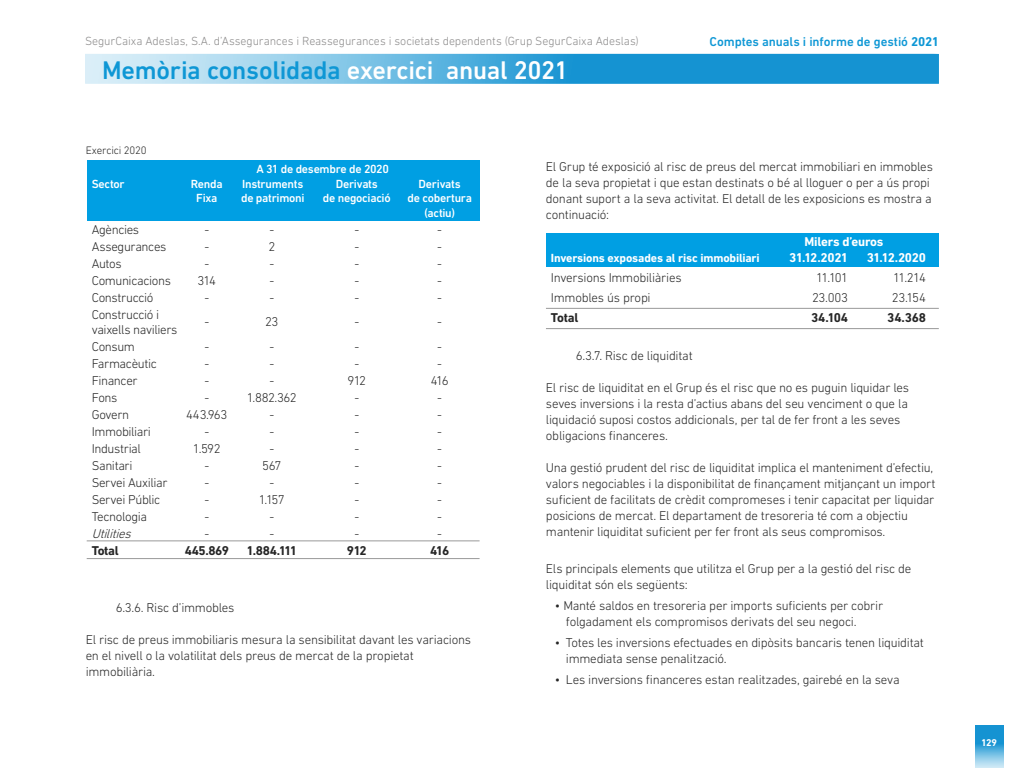
<style>
.page{position:relative;width:1024px;height:768px;background:#fff}
.page>*{position:absolute;margin:0;border:0;box-sizing:border-box;transform-origin:0 0}
.t1{font:500 26px "DIN Next LT Pro";letter-spacing:-.01em;color:#0e97d5}
.t2{font:300 13px/16px "DIN Next LT Pro";letter-spacing:-.02em;color:#262626}
.t3{font:700 13px "DIN Next LT Pro";letter-spacing:-.025em;color:#262626}
.t4{font:500 13px "DIN Next LT Pro";letter-spacing:-.005em;color:#0e97d5}
.t5{font:700 13px "DIN Next LT Pro";letter-spacing:-.025em;color:#fff}
.t6{font:italic 300 13px "DIN Next LT Pro";color:#262626}
.t7{font:500 12px/14.4px "DIN Next LT Pro";letter-spacing:-.025em;color:#fff;text-align:center}
.t8{font:300 12px "DIN Next LT Pro";letter-spacing:-.005em;color:#8c8b8b}
.t9{font:700 12px "DIN Next LT Pro";letter-spacing:-.015em;color:#fff}
.t10{font:300 11px "DIN Next LT Pro";letter-spacing:-.02em;color:#262626}
.t11{font:700 10px "DIN Next LT Pro";color:#fff}
.s1{font-weight:700}
.s2{color:#fff}
</style>
<div class="page">
<svg style="left:85px;top:54px;width:854px;height:30px;background:#56b1de"></svg>
<img style="left:975px;top:725px;width:28px;height:43px">
<div style="left:546px;top:233px;width:393px;height:34px;background:#009fe3"></div>
<hr style="left:546px;top:308px;width:393px;height:1px;background:#999">
<hr style="left:546px;top:328px;width:393px;height:1px;background:#999">
<div style="left:87px;top:161px;width:393px;height:60px;background:#009fe3"></div>
<hr style="left:87px;top:558px;width:393px;height:1px;background:#999">
<hr style="left:87px;top:541px;width:393px;height:1px;background:#999">
<p class="t8" style="left:85px;top:34px;width:555px">SegurCaixa Adeslas, S.A. d’Assegurances i Reassegurances i societats dependents (Grup SegurCaixa Adeslas)</p>
<p class="t4" style="left:710px;top:34px;width:231px">Comptes anuals i informe de gestió <span class="s1">2021</span></p>
<h1 class="t1" style="left:102px;top:55px;width:468px">Memòria consolidada <span class="s2">exercici anual 2021</span></h1>
<p class="t10" style="left:86px;top:144px;width:62px">Exercici 2020</p>
<p class="t7" style="left:256px;top:162px;width:134px">A 31 de desembre de 2020</p>
<p class="t7" style="left:92px;top:176px;width:34px">Sector</p>
<p class="t7" style="left:191px;top:176px;width:33px">Renda</p>
<p class="t7" style="left:242px;top:176px;width:63px">Instruments</p>
<p class="t7" style="left:336px;top:176px;width:44px">Derivats</p>
<p class="t7" style="left:419px;top:176px;width:44px">Derivats</p>
<p class="t7" style="left:196px;top:191px;width:23px">Fixa</p>
<p class="t7" style="left:241px;top:191px;width:65px">de patrimoni</p>
<p class="t7" style="left:323px;top:191px;width:69px">de negociació</p>
<p class="t7" style="left:408px;top:191px;width:66px">de cobertura (actiu)</p>
<p class="t2" style="left:92px;top:221px;width:49px">Agències</p>
<p class="t2" style="left:204px;top:221px;width:6px">-</p>
<p class="t2" style="left:269px;top:221px;width:6px">-</p>
<p class="t2" style="left:354px;top:221px;width:6px">-</p>
<p class="t2" style="left:437px;top:221px;width:6px">-</p>
<p class="t2" style="left:92px;top:238px;width:76px">Assegurances</p>
<p class="t2" style="left:204px;top:238px;width:6px">-</p>
<p class="t2" style="left:268px;top:238px;width:8px">2</p>
<p class="t2" style="left:354px;top:238px;width:6px">-</p>
<p class="t2" style="left:437px;top:238px;width:6px">-</p>
<p class="t2" style="left:92px;top:255px;width:31px">Autos</p>
<p class="t2" style="left:204px;top:255px;width:6px">-</p>
<p class="t2" style="left:269px;top:255px;width:6px">-</p>
<p class="t2" style="left:354px;top:255px;width:6px">-</p>
<p class="t2" style="left:437px;top:255px;width:6px">-</p>
<p class="t2" style="left:92px;top:272px;width:81px">Comunicacions</p>
<p class="t2" style="left:197px;top:272px;width:20px">314</p>
<p class="t2" style="left:269px;top:272px;width:6px">-</p>
<p class="t2" style="left:354px;top:272px;width:6px">-</p>
<p class="t2" style="left:437px;top:272px;width:6px">-</p>
<p class="t2" style="left:92px;top:289px;width:63px">Construcció</p>
<p class="t2" style="left:204px;top:289px;width:6px">-</p>
<p class="t2" style="left:269px;top:289px;width:6px">-</p>
<p class="t2" style="left:354px;top:289px;width:6px">-</p>
<p class="t2" style="left:437px;top:289px;width:6px">-</p>
<p class="t2" style="left:92px;top:306px;width:69px">Construcció i</p>
<p class="t2" style="left:204px;top:313px;width:6px">-</p>
<p class="t2" style="left:265px;top:313px;width:15px">23</p>
<p class="t2" style="left:354px;top:313px;width:6px">-</p>
<p class="t2" style="left:437px;top:313px;width:6px">-</p>
<p class="t2" style="left:92px;top:321px;width:87px;line-height:17px">vaixells naviliers<br>Consum</p>
<p class="t2" style="left:204px;top:339px;width:6px">-</p>
<p class="t2" style="left:269px;top:339px;width:6px">-</p>
<p class="t2" style="left:354px;top:339px;width:6px">-</p>
<p class="t2" style="left:437px;top:339px;width:6px">-</p>
<p class="t2" style="left:92px;top:356px;width:67px">Farmacèutic</p>
<p class="t2" style="left:204px;top:356px;width:6px">-</p>
<p class="t2" style="left:269px;top:356px;width:6px">-</p>
<p class="t2" style="left:354px;top:356px;width:6px">-</p>
<p class="t2" style="left:437px;top:356px;width:6px">-</p>
<p class="t2" style="left:92px;top:373px;width:47px">Financer</p>
<p class="t2" style="left:204px;top:373px;width:6px">-</p>
<p class="t2" style="left:269px;top:373px;width:6px">-</p>
<p class="t2" style="left:347px;top:373px;width:20px">912</p>
<p class="t2" style="left:431px;top:373px;width:19px">416</p>
<p class="t2" style="left:92px;top:390px;width:27px">Fons</p>
<p class="t2" style="left:204px;top:390px;width:6px">-</p>
<p class="t2" style="left:247px;top:390px;width:51px">1.882.362</p>
<p class="t2" style="left:354px;top:390px;width:6px">-</p>
<p class="t2" style="left:437px;top:390px;width:6px">-</p>
<p class="t2" style="left:92px;top:407px;width:39px">Govern</p>
<p class="t2" style="left:186px;top:407px;width:43px">443.963</p>
<p class="t2" style="left:269px;top:407px;width:6px">-</p>
<p class="t2" style="left:354px;top:407px;width:6px">-</p>
<p class="t2" style="left:437px;top:407px;width:6px">-</p>
<p class="t2" style="left:92px;top:424px;width:61px">Immobiliari</p>
<p class="t2" style="left:204px;top:424px;width:6px">-</p>
<p class="t2" style="left:269px;top:424px;width:6px">-</p>
<p class="t2" style="left:354px;top:424px;width:6px">-</p>
<p class="t2" style="left:437px;top:424px;width:6px">-</p>
<p class="t2" style="left:92px;top:441px;width:51px">Industrial</p>
<p class="t2" style="left:193px;top:441px;width:29px">1.592</p>
<p class="t2" style="left:269px;top:441px;width:6px">-</p>
<p class="t2" style="left:354px;top:441px;width:6px">-</p>
<p class="t2" style="left:437px;top:441px;width:6px">-</p>
<p class="t2" style="left:92px;top:458px;width:42px">Sanitari</p>
<p class="t2" style="left:204px;top:458px;width:6px">-</p>
<p class="t2" style="left:262px;top:458px;width:21px">567</p>
<p class="t2" style="left:354px;top:458px;width:6px">-</p>
<p class="t2" style="left:437px;top:458px;width:6px">-</p>
<p class="t2" style="left:92px;top:475px;width:77px">Servei Auxiliar</p>
<p class="t2" style="left:204px;top:475px;width:6px">-</p>
<p class="t2" style="left:269px;top:475px;width:6px">-</p>
<p class="t2" style="left:354px;top:475px;width:6px">-</p>
<p class="t2" style="left:437px;top:475px;width:6px">-</p>
<p class="t2" style="left:92px;top:492px;width:70px">Servei Públic</p>
<p class="t2" style="left:204px;top:492px;width:6px">-</p>
<p class="t2" style="left:259px;top:492px;width:27px">1.157</p>
<p class="t2" style="left:354px;top:492px;width:6px">-</p>
<p class="t2" style="left:437px;top:492px;width:6px">-</p>
<p class="t2" style="left:92px;top:509px;width:57px">Tecnologia</p>
<p class="t2" style="left:204px;top:509px;width:6px">-</p>
<p class="t2" style="left:269px;top:509px;width:6px">-</p>
<p class="t2" style="left:354px;top:509px;width:6px">-</p>
<p class="t2" style="left:437px;top:509px;width:6px">-</p>
<p class="t6" style="left:92px;top:526px;width:44px">Utilities</p>
<p class="t2" style="left:204px;top:526px;width:6px">-</p>
<p class="t2" style="left:269px;top:526px;width:6px">-</p>
<p class="t2" style="left:354px;top:526px;width:6px">-</p>
<p class="t2" style="left:437px;top:526px;width:6px">-</p>
<p class="t3" style="left:92px;top:543px;width:29px">Total</p>
<p class="t3" style="left:185px;top:543px;width:46px">445.869</p>
<p class="t3" style="left:247px;top:543px;width:52px">1.884.111</p>
<p class="t3" style="left:347px;top:543px;width:21px">912</p>
<p class="t3" style="left:430px;top:543px;width:21px">416</p>
<p class="t2" style="left:116px;top:599px;width:120px">6.3.6. Risc d’immobles</p>
<p class="t2" style="left:86px;top:631px;width:387px">El risc de preus immobiliaris mesura la sensibilitat davant les variacions en el nivell o la volatilitat dels preus de mercat de la propietat immobiliària.</p>
<p class="t2" style="left:546px;top:159px;width:389px">El Grup té exposició al risc de preus del mercat immobiliari en immobles de la seva propietat i que estan destinats o bé al lloguer o per a ús propi donant suport a la seva activitat. El detall de les exposicions es mostra a continuació:</p>
<p class="t5" style="left:804px;top:234px;width:81px">Milers d’euros</p>
<p class="t9" style="left:551px;top:251px;width:210px">Inversions exposades al risc immobiliari</p>
<p class="t5" style="left:789px;top:250px;width:60px">31.12.2021</p>
<p class="t5" style="left:867px;top:250px;width:61px">31.12.2020</p>
<p class="t2" style="left:551px;top:269px;width:132px">Inversions Immobiliàries</p>
<p class="t2" style="left:816px;top:269px;width:33px">11.101</p>
<p class="t2" style="left:893px;top:269px;width:34px">11.214</p>
<p class="t2" style="left:551px;top:289px;width:101px">Immobles ús propi</p>
<p class="t2" style="left:812px;top:289px;width:37px">23.003</p>
<p class="t2" style="left:892px;top:289px;width:36px">23.154</p>
<p class="t3" style="left:551px;top:310px;width:29px">Total</p>
<p class="t3" style="left:811px;top:310px;width:38px">34.104</p>
<p class="t3" style="left:887px;top:310px;width:40px">34.368</p>
<p class="t2" style="left:576px;top:348px;width:118px">6.3.7. Risc de liquiditat</p>
<p class="t2" style="left:546px;top:380px;width:365px">El risc de liquiditat en el Grup és el risc que no es puguin liquidar les seves inversions i la resta d’actius abans del seu venciment o que la liquidació suposi costos addicionals, per tal de fer front a les seves obligacions financeres.</p>
<p class="t2" style="left:546px;top:460px;width:391px">Una gestió prudent del risc de liquiditat implica el manteniment d’efectiu, valors negociables i la disponibilitat de finançament mitjançant un import suficient de facilitats de crèdit compromeses i tenir capacitat per liquidar posicions de mercat. El departament de tresoreria té com a objectiu mantenir liquiditat suficient per fer front als seus compromisos.</p>
<p class="t2" style="left:546px;top:561px;width:367px">Els principals elements que utilitza el Grup per a la gestió del risc de liquiditat són els següents:</p>
<p class="t2" style="left:566px;top:598px;width:319px;text-indent:-11px">• Manté saldos en tresoreria per imports suficients per cobrir folgadament els compromisos derivats del seu negoci.</p>
<p class="t2" style="left:566px;top:635px;width:360px;text-indent:-11px">• Totes les inversions efectuades en dipòsits bancaris tenen liquiditat immediata sense penalització.</p>
<p class="t2" style="left:555px;top:672px;width:346px">• Les inversions financeres estan realitzades, gairebé en la seva</p>
<p class="t11" style="left:981px;top:737px;width:18px">129</p>
</div>
